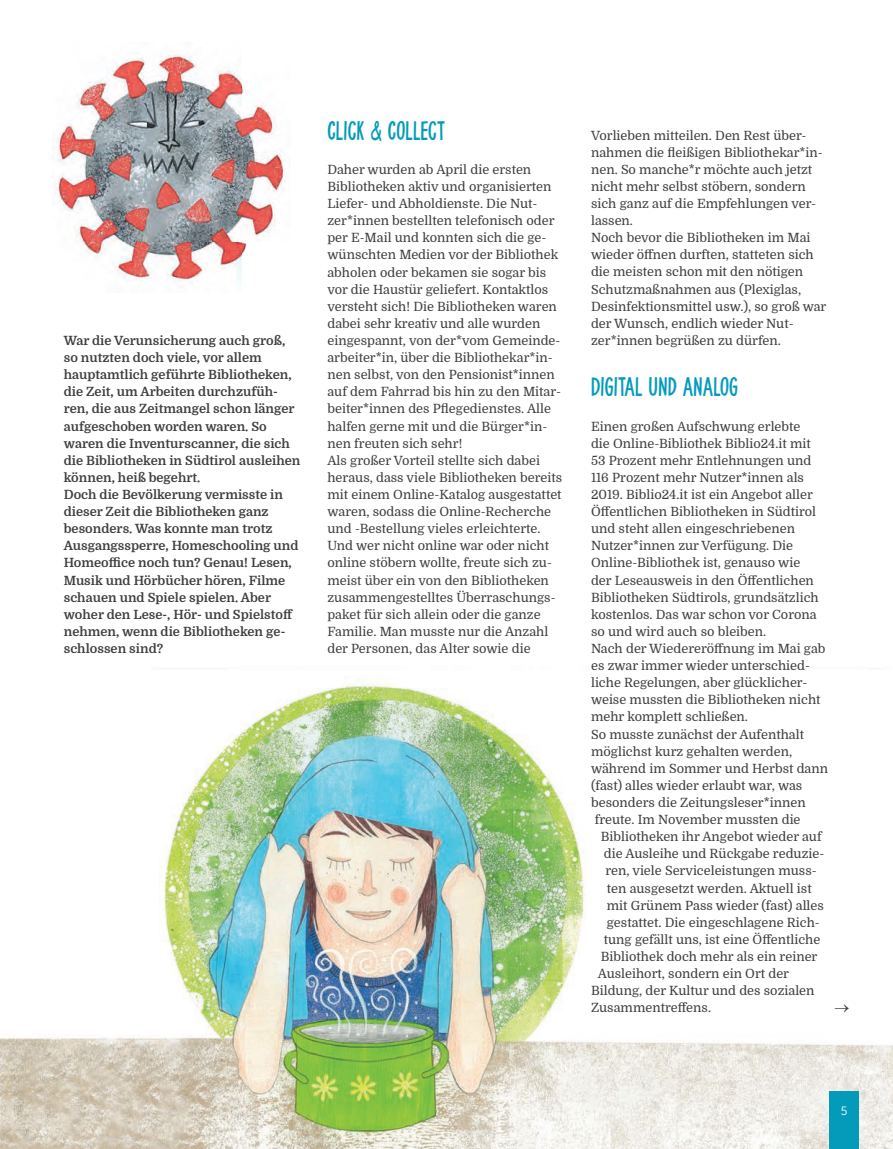
<style>
.page{position:relative;width:893px;height:1149px;background:#fff}
.page>*{position:absolute;margin:0;border:0;box-sizing:border-box;transform-origin:0 0}
.t1{font:27px "Mulhouse DEMO";letter-spacing:.005em;color:#049bbb}
.t2{font:12.75px/17.1px "Domine";color:#3e3e3f}
.t3{font:700 12.75px/17.1px "Domine";color:#3e3e3f}
.t4{font:12px "Museo Sans 300";color:#fff}
.s1{font-family:"Comic Sans MS";font-size:25.5px}
</style>
<div class="page">
<img style="left:0;top:668px;width:893px;height:480px">
<img style="left:55px;top:43px;width:231px;height:244px">
<div style="left:829px;top:1091px;width:30px;height:57px;background:#049bbb"></div>
<svg style="left:835px;top:1004px;width:14px;height:8px"></svg>
<p class="t3" style="left:64px;top:332px;width:238px">War die Verunsicherung auch groß, so nutzten doch viele, vor allem hauptamtlich geführte Bibliotheken, die Zeit, um Arbeiten durchzufüh&shy;ren, die aus Zeitmangel schon länger aufgeschoben worden waren. So waren die Inventurscanner, die sich die Bibliotheken in Südtirol ausleihen können, heiß begehrt.<br>Doch die Bevölkerung vermisste in dieser Zeit die Bibliotheken ganz besonders. Was konnte man trotz Ausgangssperre, Homeschooling und Homeoffice noch tun? Genau! Lesen, Musik und Hörbücher hören, Filme schauen und Spiele spielen. Aber woher den Lese-, Hör- und Spielstoff nehmen, wenn die Bibliotheken ge&shy;schlossen sind?</p>
<h1 class="t1" style="left:327px;top:115px;width:119px">CLICK <span class="s1">&amp;</span> COLLECT</h1>
<p class="t2" style="left:327px;top:161px;width:236px">Daher wurden ab April die ersten Bibliotheken aktiv und organisierten Liefer- und Abholdienste. Die Nut&shy;zer*innen bestellten telefonisch oder per E-Mail und konnten sich die ge&shy;wünschten Medien vor der Bibliothek abholen oder bekamen sie sogar bis vor die Haustür geliefert. Kontaktlos versteht sich! Die Bibliotheken waren dabei sehr kreativ und alle wurden eingespannt, von der*vom Gemeinde&shy;arbeiter*in, über die Bibliothekar*in&shy;nen selbst, von den Pensionist*innen auf dem Fahrrad bis hin zu den Mitar&shy;beiter*innen des Pflegedienstes. Alle halfen gerne mit und die Bürger*in&shy;nen freuten sich sehr!<br>Als großer Vorteil stellte sich dabei heraus, dass viele Bibliotheken bereits mit einem Online-Katalog ausgestattet waren, sodass die Online-Recherche und -Bestellung vieles erleichterte.<br>Und wer nicht online war oder nicht online stöbern wollte, freute sich zu&shy;meist über ein von den Bibliotheken zusammengestelltes Überraschungs&shy;paket für sich allein oder die ganze Familie. Man musste nur die Anzahl der Personen, das Alter sowie die</p>
<p class="t2" style="left:591px;top:127px;width:237px">Vorlieben mitteilen. Den Rest über&shy;nahmen die fleißigen Bibliothekar*in&shy;nen. So manche *r möchte auch jetzt nicht mehr selbst stöbern, sondern sich ganz auf die Empfehlungen ver&shy;lassen.<br>Noch bevor die Bibliotheken im Mai wieder öffnen durften, statteten sich die meisten schon mit den nötigen Schutzmaßnahmen aus (Plexiglas, Desinfektionsmittel usw.), so groß war der Wunsch, endlich wieder Nut&shy;zer*innen begrüßen zu dürfen.</p>
<h1 class="t1" style="left:591px;top:372px;width:148px">DIGITAL UND ANALOG</h1>
<p class="t2" style="left:591px;top:417px;width:239px">Einen großen Aufschwung erlebte<br>die Online-Bibliothek Biblio24.it mit 53 Prozent mehr Entlehnungen und 116 Prozent mehr Nutzer*innen als 2019. Biblio24.it ist ein Angebot aller Öffentlichen Bibliotheken in Südtirol und steht allen eingeschriebenen Nutzer*innen zur Verfügung. Die Online-Bibliothek ist, genauso wie<br>der Leseausweis in den Öffentlichen Bibliotheken Südtirols, grundsätzlich kostenlos. Das war schon vor Corona so und wird auch so bleiben.<br>Nach der Wiedereröffnung im Mai gab es zwar immer wieder unterschied&shy;liche Regelungen, aber glücklicher&shy;weise mussten die Bibliotheken nicht mehr komplett schließen.<br>So musste zunächst der Aufenthalt möglichst kurz gehalten werden, während im Sommer und Herbst dann (fast) alles wieder erlaubt war, was besonders die Zeitungsleser*innen freute. Im November mussten die</p>
<p class="t2" style="left:601px;top:828px;width:222px">Bibliotheken ihr Angebot wieder auf</p>
<p class="t2" style="left:604px;top:845px;width:222px">die Ausleihe und Rückgabe reduzie-</p>
<p class="t2" style="left:605px;top:862px;width:213px">ren, viele Serviceleistungen muss-</p>
<p class="t2" style="left:607px;top:879px;width:206px">ten ausgesetzt werden. Aktuell ist</p>
<p class="t2" style="left:607px;top:896px;width:219px">mit Grünem Pass wieder (fast) alles</p>
<p class="t2" style="left:607px;top:913px;width:215px">gestattet. Die eingeschlagene Rich-</p>
<p class="t2" style="left:604px;top:930px;width:218px">tung gefällt uns, ist eine Öffentliche</p>
<p class="t2" style="left:601px;top:947px;width:218px">Bibliothek doch mehr als ein reiner</p>
<p class="t2" style="left:598px;top:965px;width:193px">Ausleihort, sondern ein Ort der</p>
<p class="t2" style="left:591px;top:982px;width:225px">Bildung, der Kultur und des sozialen</p>
<p class="t2" style="left:591px;top:999px;width:121px">Zusammentreffens.</p>
<p class="t4" style="left:841px;top:1104px;width:8px">5</p>
</div>
